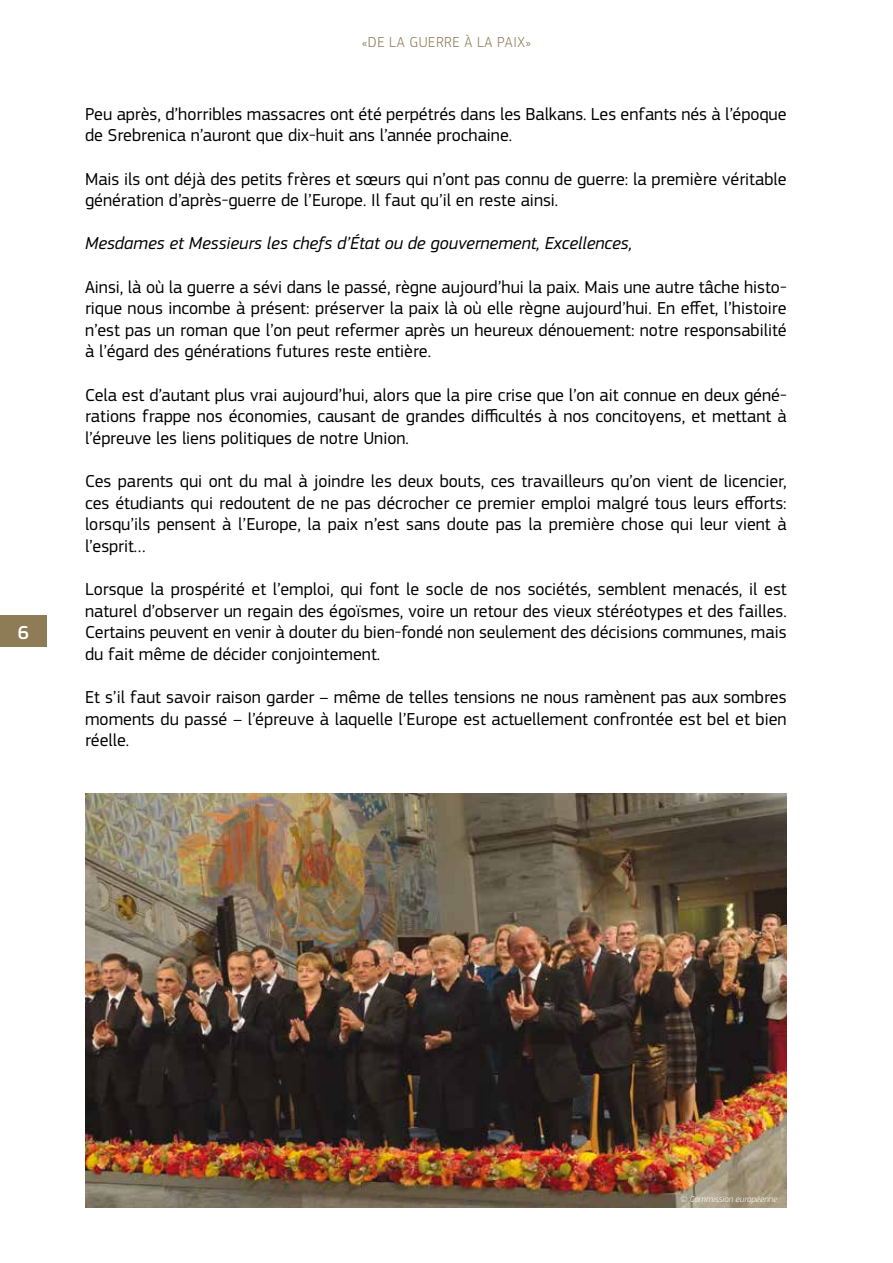
<style>
.page{position:relative;width:893px;height:1263px;background:#fff}
.page>*{position:absolute;margin:0;border:0;box-sizing:border-box;transform-origin:0 0}
.t1{font:500 19.5px "EC Square Sans Pro";color:#fff}
.t2{font:18px/21.6px "EC Square Sans Pro";color:#000;text-align:justify}
.t3{font:italic 18px "EC Square Sans Pro";color:#000}
.t4{font:300 15px "EC Square Sans Pro";letter-spacing:.04em;color:#8d7c55}
.t5{font:italic 300 9px "EC Square Sans Pro";color:#fff}
</style>
<div class="page">
<div style="left:0;top:616px;width:47px;height:31px;background:#8d7c55"></div>
<img style="left:85px;top:793px;width:702px;height:414px">
<p class="t1" style="left:18px;top:621px;width:13px">6</p>
<p class="t4" style="left:362px;top:33px;width:171px">«DE LA GUERRE À LA PAIX»</p>
<p class="t2" style="left:85px;top:103px;width:703px">Peu après, d’horribles massacres ont été perpétrés dans les Balkans. Les enfants nés à l’époque de Srebrenica n’auront que dix-huit ans l’année prochaine.</p>
<p class="t2" style="left:85px;top:168px;width:703px">Mais ils ont déjà des petits frères et sœurs qui n’ont pas connu de guerre: la première véritable génération d’après-guerre de l’Europe. I l faut qu’il en reste ainsi.</p>
<p class="t3" style="left:85px;top:233px;width:549px">Mesdames et Messieurs les chefs d’État ou de gouvernement, Excellences,</p>
<p class="t2" style="left:85px;top:276px;width:703px">Ainsi, là où la guerre a sévi dans le passé, règne aujourd’hui la paix. Mais une autre tâche histo&shy;rique nous incombe à présent: préserver la paix là où elle règne aujourd’hui. En effet, l’histoire n’est pas un roman que l’on peut refermer après un heureux dénouement: notre responsabilité à l’égard des générations futures reste entière.</p>
<p class="t2" style="left:85px;top:384px;width:703px">Cela est d’autant plus vrai aujourd’hui, alors que la pire crise que l’on ait connue en deux géné&shy;rations frappe nos économies, causant de grandes difficultés à nos concitoyens, et mettant à l’épreuve les liens politiques de notre Union.</p>
<p class="t2" style="left:85px;top:470px;width:703px">Ces parents qui ont du mal à joindre les deux bouts, ces travailleurs qu’on vient de licencier, ces étudiants qui redoutent de ne pas décrocher ce premier emploi malgré tous leurs efforts: lorsqu’ils pensent à l’Europe, la paix n’est sans doute pas la première chose qui leur vient à l’esprit…</p>
<p class="t2" style="left:85px;top:578px;width:703px">Lorsque la prospérité et l’emploi, qui font le socle de nos sociétés, semblent menacés, il est naturel d’observer un regain des égoïsmes, voire un retour des vieux stéréotypes et des failles.<br>Certains peuvent en venir à douter du bien-fondé non seulement des décisions communes, mais du fait même de décider conjointement.</p>
<p class="t2" style="left:85px;top:686px;width:703px">Et s’il faut savoir raison garder – même de telles tensions ne nous ramènent pas aux sombres moments du passé – l’épreuve à laquelle l’Europe est actuellement confrontée est bel et bien réelle.</p>
<p class="t5" style="left:680px;top:1193px;width:99px">© Commission européenne</p>
</div>
